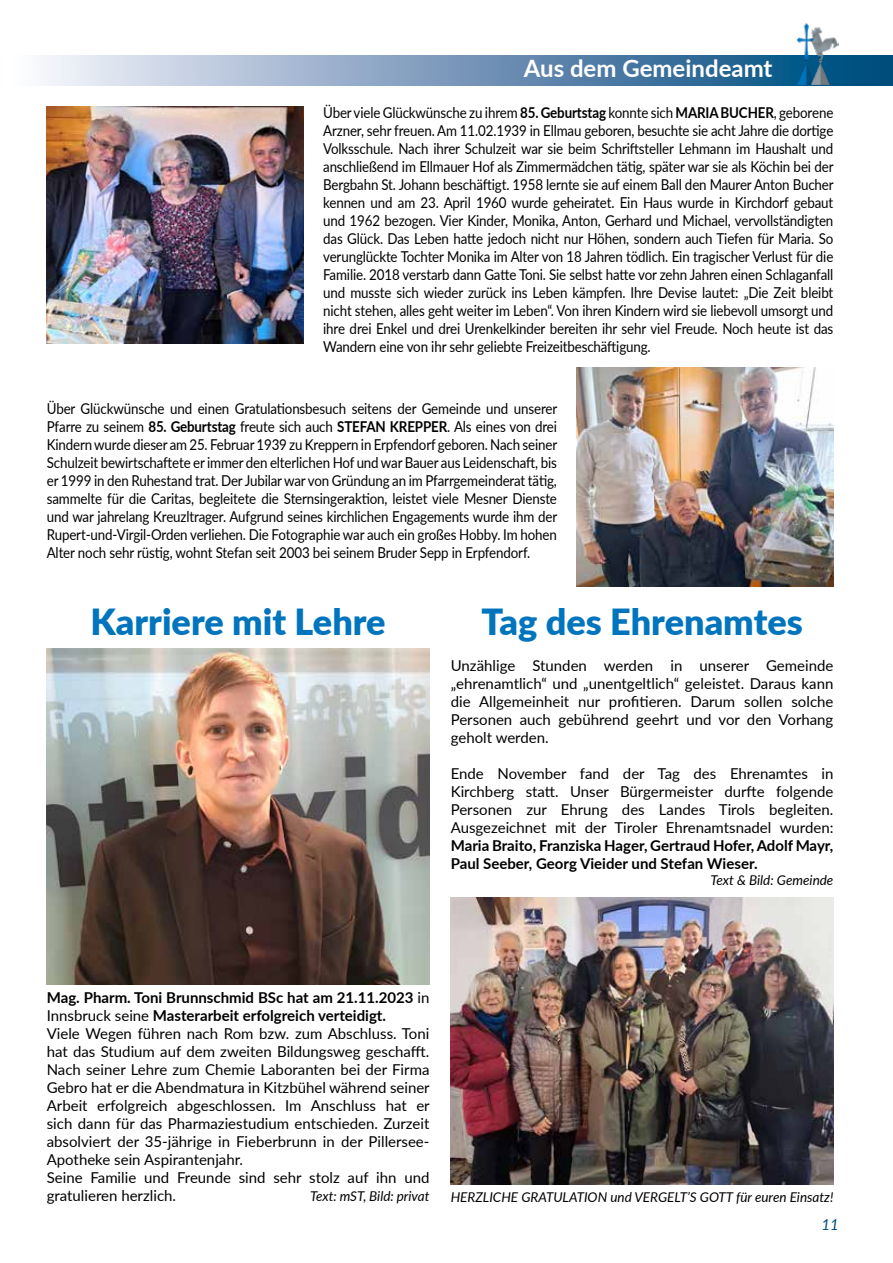
<style>
.page{position:relative;width:893px;height:1263px;background:#fff}
.page>*{position:absolute;margin:0;border:0;box-sizing:border-box;transform-origin:0 0}
.t1{font:900 36px "Lato";color:#0075bd}
.t2{font:700 24px "Lato";color:#fff}
.t3{font:15px/18px "Lato";color:#000;text-align:justify;scale:.89 1}
.t4{font:15px/18px "Lato";color:#000;text-align:justify}
.t5{font:700 15px/18px "Lato";color:#000}
.t6{font:italic 15px "Lato";color:#004c7b}
.t7{font:italic 13.5px "Lato";color:#000}
.s1{font-weight:700}
</style>
<div class="page">
<div style="left:0;top:55px;width:893px;height:30px;background:linear-gradient(to right,#fff9ff,#004179)"></div>
<hr style="left:0;top:55px;width:4px;height:30px;background:#fefeff">
<img style="left:47px;top:648px;width:382px;height:336px">
<img style="left:451px;top:897px;width:382px;height:287px">
<img style="left:47px;top:106px;width:257px;height:237px">
<img style="left:577px;top:367px;width:256px;height:220px">
<img style="left:796px;top:23px;width:43px;height:61px">
<h2 class="t2" style="left:524px;top:50px;width:250px">Aus dem Gemeindeamt</h2>
<p class="t3" style="left:323px;top:103px;width:575px">Über viele Glückwünsche zu ihrem <span class="s1">85. Geburtstag</span> konnte sich <span class="s1">MARIA BUCHER</span>, geborene Arzner, sehr freuen. Am 11.02.1939 in Ellmau geboren, besuchte sie acht Jahre die dortige Volksschule. Nach ihrer Schulzeit war sie beim Schriftsteller Lehmann im Haushalt und anschließend im Ellmauer Hof als Zimmermädchen tätig, später war sie als Köchin bei der Bergbahn St. Johann beschäftigt. 1958 lernte sie auf einem Ball den Maurer Anton Bucher kennen und am 23. April 1960 wurde geheiratet. Ein Haus wurde in Kirchdorf gebaut und 1962 bezogen. Vier Kinder, Monika, Anton, Gerhard und Michael, vervollständigten das Glück. Das Leben hatte jedoch nicht nur Höhen, sondern auch Tiefen für Maria. So verunglückte Tochter Monika im Alter von 18 Jahren tödlich. Ein tragischer Verlust für die Familie. 2018 verstarb dann Gatte Toni. Sie selbst hatte vor zehn Jahren einen Schlaganfall und musste sich wieder zurück ins Leben kämpfen. Ihre Devise lautet: „Die Zeit bleibt nicht stehen, alles geht weiter im Leben“. Von ihren Kindern wird sie liebevoll umsorgt und ihre drei Enkel und drei Urenkelkinder bereiten ihr sehr viel Freude. Noch heute ist das Wandern eine von ihr sehr geliebte Freizeitbeschäftigung.</p>
<p class="t3" style="left:47px;top:398px;width:575px">Über Glückwünsche und einen Gratulationsbesuch seitens der Gemeinde und unserer Pfarre zu seinem <span class="s1">85. Geburtstag</span> freute sich auch <span class="s1">STEFAN KREPPER</span>. Als eines von drei Kindern wurde dieser am 25. Februar 1939 zu Kreppern in Erpfendorf geboren. Nach seiner Schulzeit bewirtschaftete er immer den elterlichen Hof und war Bauer aus Leidenschaft, bis er 1999 in den Ruhestand trat. Der Jubilar war von Gründung an im Pfarrgemeinderat tätig, sammelte für die Caritas, begleitete die Sternsingeraktion, leistet viele Mesner Dienste und war jahrelang Kreuzltrager. Aufgrund seines kirchlichen Engagements wurde ihm der Rupert-und-Virgil-Orden verliehen. Die Fotographie war auch ein großes Hobby. Im hohen Alter noch sehr rüstig, wohnt Stefan seit 2003 bei seinem Bruder Sepp in Erpfendorf.</p>
<h1 class="t1" style="left:91px;top:595px;width:297px">Karriere mit Lehre</h1>
<h1 class="t1" style="left:481px;top:595px;width:323px">Tag des Ehrenamtes</h1>
<p class="t4" style="left:451px;top:656px;width:384px">Unzählige Stunden werden in unserer Gemeinde „ehrenamtlich“ und „unentgeltlich“ geleistet. Daraus kann die Allgemeinheit nur profitieren. Darum sollen solche Personen auch gebührend geehrt und vor den Vorhang geholt werden.</p>
<p class="t4" style="left:451px;top:764px;width:384px">Ende November fand der Tag des Ehrenamtes in Kirchberg statt. Unser Bürgermeister durfte folgende Personen zur Ehrung des Landes Tirols begleiten.<br>Ausgezeichnet mit der Tiroler Ehrenamtsnadel wurden:</p>
<p class="t5" style="left:451px;top:836px;width:384px">Maria Braito, Franziska Hager, Gertraud Hofer, Adolf Mayr,<br>Paul Seeber, Georg Vieider und Stefan Wieser.</p>
<p class="t7" style="left:710px;top:871px;width:124px">Text &amp; Bild: Gemeinde</p>
<p class="t4" style="left:47px;top:987px;width:384px;text-align:left"><span class="s1">Mag. Pharm. Toni Brunnschmid BSc hat am 21.11.2023</span> in Innsbruck seine <span class="s1">Masterarbeit erfolgreich verteidigt.<br></span>Viele Wegen führen nach Rom bzw. zum Abschluss. Toni hat das Studium auf dem zweiten Bildungsweg geschafft.<br>Nach seiner Lehre zum Chemie Laboranten bei der Firma Gebro hat er die Abendmatura in Kitzbühel während seiner Arbeit erfolgreich abgeschlossen. Im Anschluss hat er sich dann für das Pharmaziestudium entschieden. Zurzeit absolviert der 35-jährige in Fieberbrunn in der Pillersee-Apotheke sein Aspirantenjahr.<br>Seine Familie und Freunde sind sehr stolz auf ihn und gratulieren herzlich.</p>
<p class="t7" style="left:310px;top:1186px;width:121px">Text: mST, Bild: privat</p>
<p class="t7" style="left:451px;top:1187px;width:384px">HERZLICHE GRATULATION und VERGELT’S GOTT für euren Einsatz!</p>
<p class="t6" style="left:822px;top:1213px;width:19px">11</p>
</div>
